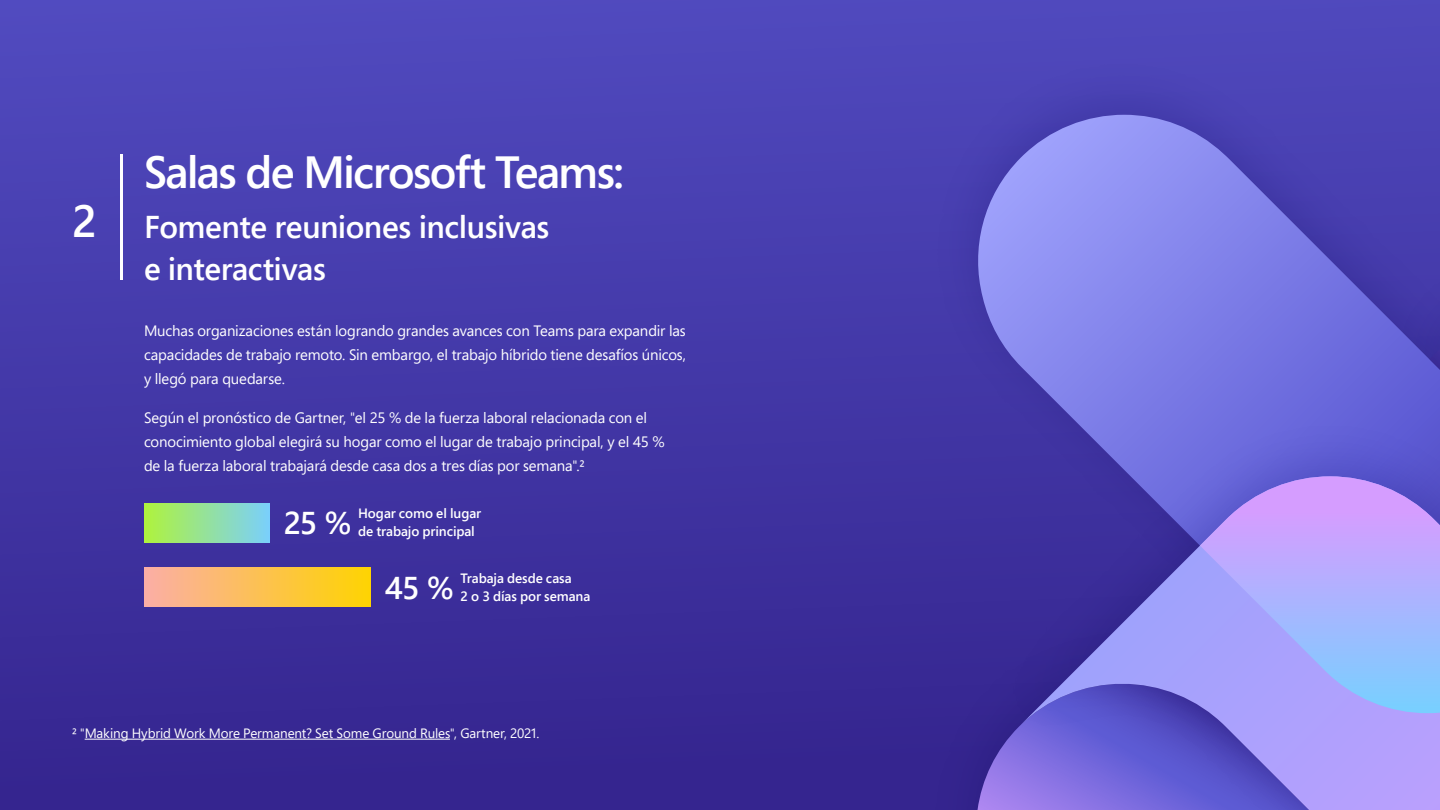
<style>
.page{position:relative;width:1440px;height:810px;background:#fff}
.page>*{position:absolute;margin:0;border:0;box-sizing:border-box;transform-origin:0 0}
.Title_60_74{font:600 45px "Segoe Pro";letter-spacing:-.035em;color:#fff}
.Title_2{font:600 45px "Segoe Pro";color:#fff}
.chapters{font:600 31.5px/42px "Segoe Pro";letter-spacing:-.015em;color:#fff}
.body_copy_20_32{font:15px/24px "Segoe Pro";letter-spacing:-.01em;color:#fff;text-align:justify}
.Disclaimer{font:600 13.5px/18px "Segoe Pro";letter-spacing:-.005em;color:#fff}
.Disclaimer-2{font:13.5px "Segoe Pro";letter-spacing:-.005em;color:#fff}
</style>
<div class="page">
<div style="left:0;top:0;width:1440px;height:810px;background:linear-gradient(to bottom,#514abf,#34248d)"></div>
<div style="left:144px;top:568px;width:227px;height:39px;background:linear-gradient(to right,#fbaea6,#fed402)"></div>
<div style="left:144px;top:503px;width:126px;height:39px;background:linear-gradient(to right,#aff33c,#7ad0fb)"></div>
<hr style="left:120px;top:155px;width:2px;height:125px;background:#fff">
<img style="left:915px;top:41px;width:525px;height:569px">
<svg style="left:970px;top:115px;width:470px;height:287px;background:#6f6dd7"></svg>
<div style="left:913px;top:610px;width:43px;height:200px;background:#372792"></div>
<img style="left:956px;top:402px;width:484px;height:408px">
<svg style="left:1019px;top:476px;width:421px;height:334px;background:#6e63cd"></svg>
<svg style="left:1200px;top:476px;width:240px;height:237px;background:#a9a4fa"></svg>
<hr style="left:85px;top:739px;width:365px;height:1px;background:#fff">
<p class="Title_2" style="left:72px;top:191px;width:26px">2</p>
<p class="Title_60_74" style="left:144px;top:142px;width:481px">Salas de Microsoft Teams:</p>
<p class="chapters" style="left:144px;top:205px;width:407px">Fomente reuniones inclusivas e interactivas</p>
<p class="body_copy_20_32" style="left:144px;top:318px;width:544px">Muchas organizaciones están logrando grandes avances con Teams para expandir las capacidades de trabajo remoto. Sin embargo, el trabajo híbrido tiene desafíos únicos, y llegó para quedarse.</p>
<p class="body_copy_20_32" style="left:144px;top:405px;width:522px;text-align:left">Según el pronóstico de Gartner, "el 25 % de la fuerza laboral relacionada con el conocimiento global elegirá su hogar como el lugar de trabajo principal, y el 45 % de la fuerza laboral trabajará desde casa dos a tres días por semana".²</p>
<p class="chapters" style="left:284px;top:501px;width:69px">25 %</p>
<p class="Disclaimer" style="left:358px;top:504px;width:125px">Hogar como el lugar de trabajo principal</p>
<p class="Disclaimer" style="left:461px;top:569px;width:131px">Trabaja desde casa<br>2 o 3 días por semana</p>
<p class="chapters" style="left:385px;top:566px;width:70px">45 %</p>
<p class="Disclaimer-2" style="left:72px;top:724px;width:469px">² "Making Hybrid Work More Permanent? Set Some Ground Rules", Gartner, 2021.</p>
</div>
